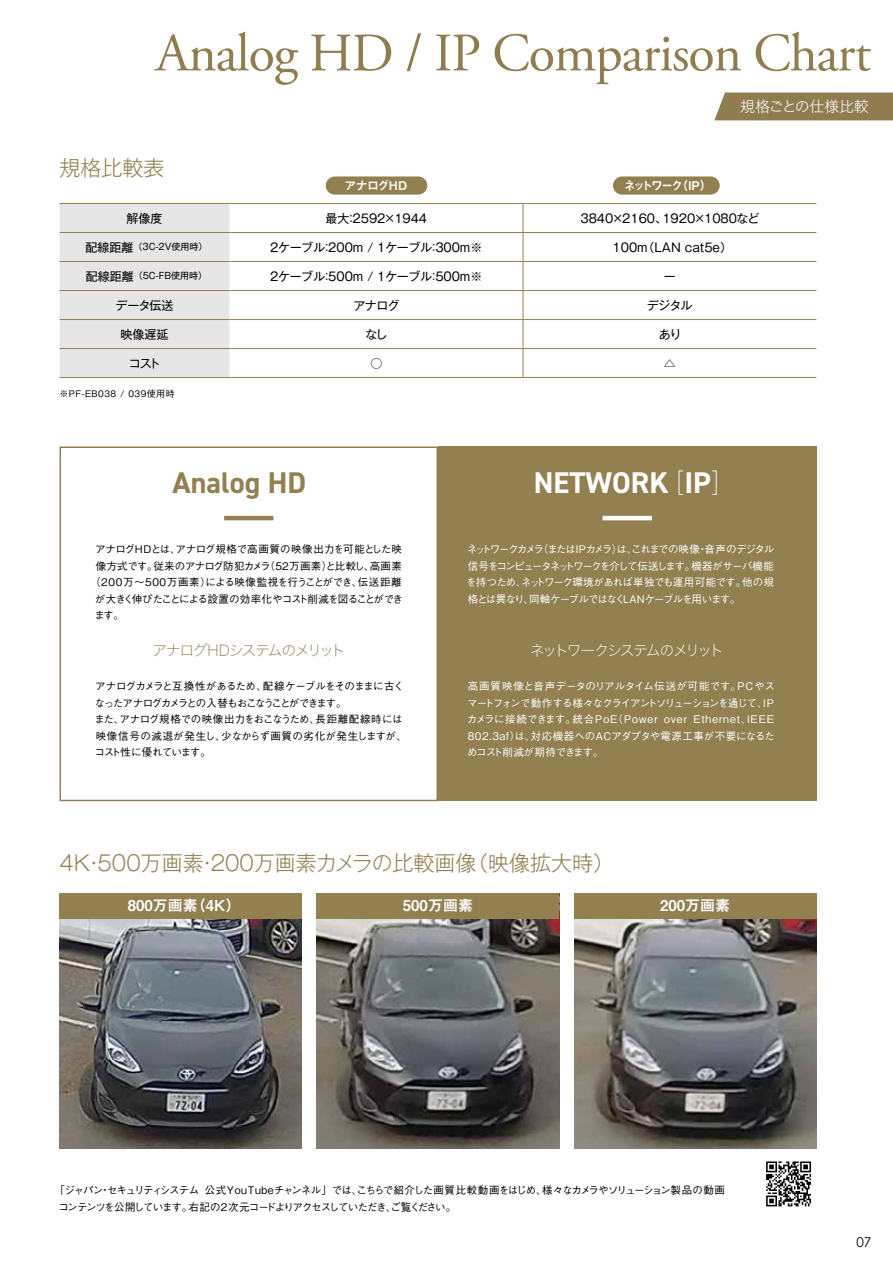
<style>
.page{position:relative;width:893px;height:1263px;background:#fff}
.page>*{position:absolute;margin:0;border:0;box-sizing:border-box;transform-origin:0 0}
.t1{font:54px "Adobe Garamond Pro";letter-spacing:-.02em;color:#917c50}
.t2{font:700 30px "DIN2014";color:#fff}
.t3{font:700 30px "DIN2014";color:#938051}
.t4{font:300 21px "Gothic MB101 Pro";color:#938051}
.t5{font:15px "Midashi Go Pr 5 MB31";color:#fff}
.t6{font:15px "Hira Kaku Pro N W1";letter-spacing:-.095em;color:#938051}
.t7{font:15px "Hira Kaku Pro N W1";letter-spacing:-.16em;color:#fff}
.t8{font:15px "Hira Kaku Std W2";letter-spacing:-.03em;color:#fff}
.t9{font:13.5px "Century Gothic";color:#000}
.t10{font:12px "Gothic MB101 Pr 5";color:#000}
.t11{font:12px "Midashi Go Pr 5 MB31";letter-spacing:-.17em;color:#fff}
.t12{font:12px "Midashi Go Pr 5 MB31";letter-spacing:-.125em;color:#fff}
.t13{font:500 10.5px/16.5px "Gothic BBB Pro";letter-spacing:-.035em;color:#fff;text-align:justify}
.t14{font:500 10.5px/16.5px "Gothic BBB Pro";letter-spacing:-.065em;color:#000}
.t15{font:500 10.5px/16.5px "Gothic BBB Pro";letter-spacing:-.09em;color:#000}
.t16{font:500 10.5px "Gothic BBB Pro";letter-spacing:-.015em;color:#000}
.t17{font:500 10.5px "Gothic BBB Pro";letter-spacing:.065em;color:#000}
.t18{font:9px "Gothic MB101 Pr 5";color:#000}
.t19{font:500 9px "Gothic BBB Pro";letter-spacing:.05em;color:#000}
.s1{font-size:12px}
.s2{font-weight:200}
</style>
<div class="page">
<div style="left:714px;top:92px;width:179px;height:28px;background:#917c50"></div>
<div style="left:60px;top:204px;width:170px;height:173px;background:#e6e6e6"></div>
<hr style="left:60px;top:203px;width:170px;height:1px;background:#938051">
<hr style="left:230px;top:203px;width:293px;height:1px;background:#938051">
<hr style="left:523px;top:203px;width:293px;height:1px;background:#938051">
<hr style="left:60px;top:232px;width:170px;height:1px;background:#938051">
<hr style="left:230px;top:232px;width:293px;height:1px;background:#938051">
<hr style="left:523px;top:232px;width:293px;height:1px;background:#938051">
<hr style="left:60px;top:261px;width:170px;height:1px;background:#938051">
<hr style="left:230px;top:261px;width:293px;height:1px;background:#938051">
<hr style="left:523px;top:261px;width:293px;height:1px;background:#938051">
<hr style="left:60px;top:290px;width:170px;height:1px;background:#938051">
<hr style="left:230px;top:290px;width:293px;height:1px;background:#938051">
<hr style="left:523px;top:290px;width:293px;height:1px;background:#938051">
<hr style="left:60px;top:319px;width:170px;height:1px;background:#938051">
<hr style="left:230px;top:319px;width:293px;height:1px;background:#938051">
<hr style="left:523px;top:319px;width:293px;height:1px;background:#938051">
<hr style="left:60px;top:348px;width:170px;height:1px;background:#938051">
<hr style="left:230px;top:348px;width:293px;height:1px;background:#938051">
<hr style="left:523px;top:348px;width:293px;height:1px;background:#938051">
<hr style="left:60px;top:377px;width:170px;height:1px;background:#938051">
<hr style="left:230px;top:377px;width:293px;height:1px;background:#938051">
<hr style="left:523px;top:377px;width:293px;height:1px;background:#938051">
<svg style="left:523px;top:204px;width:1px;height:173px"></svg>
<div style="left:326px;top:176px;width:101px;height:19px;background:#938051;border-radius:9px"></div>
<div style="left:613px;top:176px;width:107px;height:19px;background:#938051;border-radius:9px"></div>
<div style="left:60px;top:446px;width:378px;height:355px;border:2px solid #938051"></div>
<hr style="left:224px;top:516px;width:49px;height:4px;background:#938051">
<div style="left:438px;top:446px;width:378px;height:355px;background:#938051"></div>
<hr style="left:603px;top:516px;width:49px;height:4px;background:#fff">
<svg style="left:766px;top:1161px;width:45px;height:45px"></svg>
<img style="left:60px;top:918px;width:242px;height:230px">
<img style="left:574px;top:918px;width:242px;height:230px">
<img style="left:317px;top:918px;width:242px;height:230px">
<div style="left:60px;top:893px;width:242px;height:25px;background:#938051"></div>
<div style="left:317px;top:893px;width:242px;height:25px;background:#938051"></div>
<div style="left:574px;top:893px;width:242px;height:25px;background:#938051"></div>
<h1 class="t1" style="left:156px;top:21px;width:717px">Analog HD / IP Comparison Chart</h1>
<h3 class="t4" style="left:60px;top:150px;width:106px">規格比較表</h3>
<p class="t12" style="left:344px;top:176px;width:64px">アナログHD</p>
<p class="t11" style="left:624px;top:176px;width:90px">ネットワーク（IP）</p>
<h3 class="t8" style="left:740px;top:95px;width:130px">規格ごとの仕様比較</h3>
<p class="t10" style="left:127px;top:208px;width:37px">解像度</p>
<p class="t10" style="left:325px;top:208px;width:103px">最大：2592×1944</p>
<p class="t10" style="left:580px;top:208px;width:180px">3840×2160、1920×1080など</p>
<p class="t18" style="left:86px;top:240px;width:123px"><span class="s1">配線距離</span> （3C-2V使用時）</p>
<p class="t10" style="left:270px;top:237px;width:214px">2ケーブル：200m / 1ケーブル：300m※</p>
<p class="t10" style="left:613px;top:237px;width:121px">100m（LAN cat5e）</p>
<p class="t18" style="left:86px;top:269px;width:123px"><span class="s1">配線距離</span> （5C-FB使用時）</p>
<p class="t10" style="left:270px;top:266px;width:214px">2ケーブル：500m / 1ケーブル：500m※</p>
<p class="t10" style="left:664px;top:266px;width:13px">ー</p>
<p class="t10" style="left:115px;top:295px;width:59px">データ伝送</p>
<p class="t10" style="left:353px;top:295px;width:47px">アナログ</p>
<p class="t10" style="left:647px;top:295px;width:47px">デジタル</p>
<p class="t10" style="left:121px;top:324px;width:49px">映像遅延</p>
<p class="t10" style="left:365px;top:324px;width:24px">なし</p>
<p class="t10" style="left:659px;top:324px;width:24px">あり</p>
<p class="t10" style="left:129px;top:353px;width:34px">コスト</p>
<p class="t10" style="left:370px;top:353px;width:13px">○</p>
<p class="t10" style="left:664px;top:353px;width:13px">△</p>
<p class="t19" style="left:60px;top:386px;width:117px">※PF-EB038 / 039使用時</p>
<h2 class="t3" style="left:173px;top:463px;width:135px">Analog HD</h2>
<p class="t16" style="left:95px;top:541px;width:308px">アナログHDとは、アナログ規格で高画質の映像出力を可能とした映</p>
<p class="t16" style="left:96px;top:557px;width:308px">像方式です。従来のアナログ防犯カメラ（52万画素）と比較し、高画素</p>
<p class="t17" style="left:90px;top:574px;width:313px">（200万～500万画素）による映像監視を行うことができ、伝送距離</p>
<p class="t14" style="left:95px;top:589px;width:310px">が大きく伸びたことによる設置の効率化やコスト削減を図ることができ</p>
<p class="t14" style="left:94px;top:606px;width:31px">ます。</p>
<h3 class="t6" style="left:152px;top:637px;width:195px">アナログHDシステムのメリット</h3>
<p class="t14" style="left:94px;top:677px;width:314px">アナログカメラと互換性があるため、配線ケーブルをそのままに古くなったアナログカメラとの入替もおこなうことができます。<br>また、アナログ規格での映像出力をおこなうため、長距離配線時には映像信号の減退が発生し、少なからず画質の劣化が発生しますが、コスト性に優れています。</p>
<h2 class="t2" style="left:534px;top:463px;width:187px">NETWORK <span class="s2">[</span>IP<span class="s2">]</span></h2>
<p class="t13" style="left:466px;top:540px;width:309px">ネットワークカメラ（またはI Pカメラ）は、これまでの映像・音声のデジタル信号をコンピュータネットワークを介して伝送します。機器がサーバ機能を持つため、ネットワーク環境があれば単独でも運用可能です。他の規格とは異なり、同軸ケーブルではなくLANケーブルを用います。</p>
<h3 class="t7" style="left:530px;top:637px;width:196px">ネットワークシステムのメリット</h3>
<p class="t13" style="left:467px;top:677px;width:310px">高画質映像と音声データのリアルタイム伝送が可能です。PCやスマートフォンで動作する様々なクライアントソリューションを通じて、I Pカメラに接続できます。統合PoE（Power over Ethernet、IEEE 802.3af）は、対応機器へのACアダプタや電源工事が不要になるためコスト削減が期待できます。</p>
<h3 class="t4" style="left:60px;top:846px;width:556px">4K・500万画素・200万画素カメラの比較画像（映像拡大時）</h3>
<h3 class="t5" style="left:128px;top:894px;width:114px">800万画素（4K）</h3>
<h3 class="t5" style="left:403px;top:894px;width:72px">500万画素</h3>
<h3 class="t5" style="left:660px;top:894px;width:72px">200万画素</h3>
<p class="t15" style="left:58px;top:1181px;width:668px;text-indent:-4px">「ジャパン・セキュリティシステム 公式YouTubeチャンネル」では、こちらで紹介した画質比較動画をはじめ、様々なカメラやソリューション製品の動画コンテンツを公開しています。右記の2次元コードよりアクセスしていただき、ご覧ください。</p>
<p class="t9" style="left:856px;top:1233px;width:16px">07</p>
</div>
